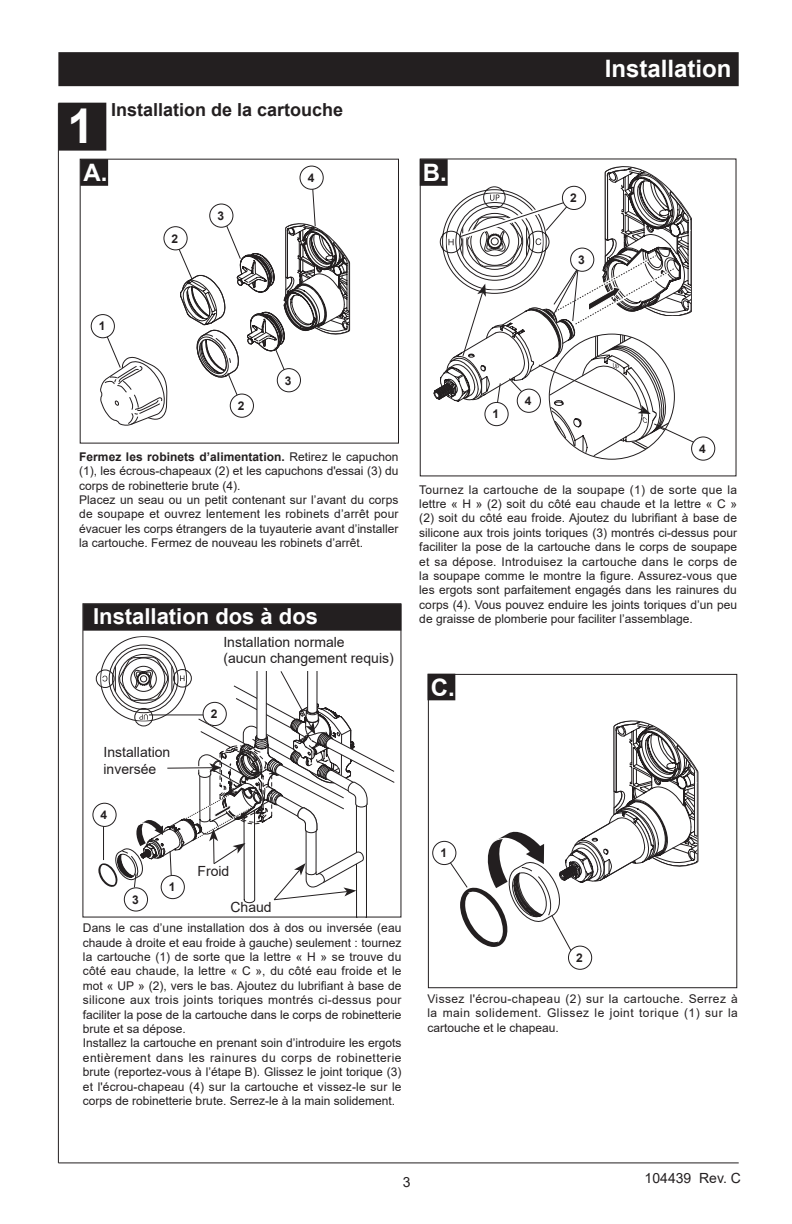
<style>
.page{position:relative;width:792px;height:1224px;background:#fff}
.page>*{position:absolute;margin:0;border:0;box-sizing:border-box;transform-origin:0 0}
.t1{font:700 48px "Arial";color:#fff}
.t2{font:700 24px "Arial";color:#fff}
.t3{font:700 22px "Arial";color:#fff}
.t4{font:700 18px "Arial";color:#231f20}
.t5{font:14px/16.8px "Arial";color:#231f20}
.t6{font:12px/14.4px "Arial";color:#231f20}
.t7{font:700 12px "Arial";color:#231f20}
.s1{font-weight:700}
</style>
<div class="page">
<div style="left:59px;top:53px;width:679px;height:32px;background:#231f20"></div>
<div style="left:58px;top:52px;width:681px;height:34px;border:2px solid #231f20"></div>
<div style="left:59px;top:104px;width:46px;height:46px;background:#231f20"></div>
<div style="left:58px;top:103px;width:48px;height:48px;border:2px solid #231f20"></div>
<hr style="left:58px;top:103px;width:1px;height:1060px;background:#231f20">
<hr style="left:58px;top:1162px;width:681px;height:1px;background:#231f20">
<div style="left:81px;top:160px;width:26px;height:25px;background:#231f20"></div>
<div style="left:80px;top:159px;width:28px;height:27px;border:2px solid #231f20"></div>
<div style="left:421px;top:160px;width:26px;height:25px;background:#231f20"></div>
<div style="left:420px;top:159px;width:28px;height:27px;border:2px solid #231f20"></div>
<div style="left:84px;top:605px;width:316px;height:25px;background:#231f20"></div>
<div style="left:83px;top:604px;width:318px;height:27px;border:2px solid #231f20"></div>
<div style="left:428px;top:675px;width:26px;height:24px;background:#231f20"></div>
<div style="left:427px;top:674px;width:28px;height:26px;border:2px solid #231f20"></div>
<div style="left:428px;top:674px;width:309px;height:314px;border:1px solid #231f20"></div>
<svg style="left:100px;top:332px;width:67px;height:94px"></svg>
<div style="left:91px;top:315px;width:23px;height:23px;background:#fff;border-radius:50%"></div>
<div style="left:91px;top:314px;width:24px;height:24px;border:1px solid #231f20;border-radius:50%"></div>
<div style="left:163px;top:226px;width:25px;height:24px;border:1px solid #231f20;border-radius:50%"></div>
<svg style="left:230px;top:394px;width:23px;height:23px"></svg>
<div style="left:230px;top:394px;width:24px;height:24px;border:1px solid #231f20;border-radius:50%"></div>
<div style="left:236px;top:399px;width:12px;height:14px;background:#fff"></div>
<div style="left:300px;top:166px;width:23px;height:23px;background:#2b2728;border-radius:50%"></div>
<div style="left:300px;top:166px;width:24px;height:24px;border:1px solid #231f20;border-radius:50%"></div>
<div style="left:691px;top:436px;width:24px;height:25px;border:1px solid #231f20;border-radius:50%"></div>
<div style="left:92px;top:803px;width:25px;height:24px;border:1px solid #231f20;border-radius:50%"></div>
<div style="left:568px;top:946px;width:24px;height:24px;border:1px solid #231f20;border-radius:50%"></div>
<svg style="left:177px;top:167px;width:174px;height:240px"></svg>
<svg style="left:277px;top:369px;width:24px;height:23px"></svg>
<div style="left:277px;top:368px;width:24px;height:24px;border:1px solid #231f20;border-radius:50%"></div>
<div style="left:283px;top:374px;width:12px;height:13px;background:#fff"></div>
<svg style="left:442px;top:690px;width:257px;height:263px"></svg>
<svg style="left:433px;top:841px;width:23px;height:24px"></svg>
<div style="left:432px;top:841px;width:24px;height:24px;border:1px solid #231f20;border-radius:50%"></div>
<div style="left:438px;top:847px;width:12px;height:13px;background:#fff"></div>
<svg style="left:96px;top:636px;width:298px;height:281px"></svg>
<svg style="left:124px;top:888px;width:24px;height:23px"></svg>
<div style="left:124px;top:887px;width:24px;height:25px;border:1px solid #231f20;border-radius:50%"></div>
<div style="left:130px;top:893px;width:12px;height:13px;background:#fff"></div>
<svg style="left:434px;top:159px;width:303px;height:300px"></svg>
<svg style="left:562px;top:186px;width:24px;height:24px"></svg>
<div style="left:562px;top:186px;width:24px;height:24px;border:1px solid #231f20;border-radius:50%"></div>
<div style="left:568px;top:191px;width:12px;height:14px;background:#fff"></div>
<h1 class="t1" style="left:67px;top:92px;width:28px">1</h1>
<h3 class="t4" style="left:111px;top:97px;width:234px">Installation de la cartouche</h3>
<h2 class="t2" style="left:83px;top:156px;width:25px">A.</h2>
<h2 class="t2" style="left:423px;top:156px;width:25px">B.</h2>
<p class="t7" style="left:308px;top:169px;width:8px">4</p>
<p class="t7" style="left:99px;top:318px;width:8px">1</p>
<p class="t7" style="left:172px;top:230px;width:8px">2</p>
<p class="t7" style="left:217px;top:207px;width:8px">3</p>
<p class="t7" style="left:238px;top:397px;width:8px">2</p>
<p class="t7" style="left:285px;top:372px;width:8px">3</p>
<h2 class="t2" style="left:605px;top:52px;width:128px">Installation</h2>
<p class="t7" style="left:570px;top:190px;width:8px">2</p>
<p class="t7" style="left:578px;top:251px;width:8px">3</p>
<p class="t7" style="left:493px;top:406px;width:8px">1</p>
<p class="t7" style="left:525px;top:392px;width:8px">4</p>
<p class="t6" style="left:79px;top:449px;width:321px"><span class="s1">Fermez les robinets d’alimentation.</span> Retirez le capuchon (1), les écrous-chapeaux (2) et les capuchons d'essai (3) du corps de robinetterie brute (4).<br>Placez un seau ou un petit contenant sur l’avant du corps de soupape et ouvrez lentement les robinets d’arrêt pour évacuer les corps étrangers de la tuyauterie avant d’installer la cartouche. Fermez de nouveau les robinets d’arrêt.</p>
<h3 class="t3" style="left:93px;top:601px;width:226px">Installation dos à dos</h3>
<p class="t5" style="left:223px;top:633px;width:172px">Installation normale<br>(aucun changement requis)</p>
<p class="t5" style="left:103px;top:744px;width:68px">Installation inversée</p>
<p class="t7" style="left:101px;top:806px;width:8px">4</p>
<p class="t7" style="left:132px;top:891px;width:8px">3</p>
<p class="t7" style="left:169px;top:879px;width:8px">1</p>
<p class="t7" style="left:211px;top:706px;width:8px">2</p>
<p class="t5" style="left:197px;top:863px;width:33px">Froid</p>
<p class="t5" style="left:230px;top:898px;width:43px">Chaud</p>
<p class="t6" style="left:83px;top:921px;width:320px">Dans le cas d’une installation dos à dos ou inversée (eau chaude à droite et eau froide à gauche) seulement : tournez la cartouche (1) de sorte que la lettre « H » se trouve du côté eau chaude, la lettre « C », du côté eau froide et le mot « UP » (2), vers le bas. Ajoutez du lubrifiant à base de silicone aux trois joints toriques montrés ci-dessus pour faciliter la pose de la cartouche dans le corps de robinetterie brute et sa dépose.<br>Installez la cartouche en prenant soin d’introduire les ergots entièrement dans les rainures du corps de robinetterie brute (reportez-vous à l’étape B). Glissez le joint torique (3) et l'écrou-chapeau (4) sur la cartouche et vissez-le sur le corps de robinetterie brute. Serrez-le à la main solidement.</p>
<p class="t7" style="left:699px;top:440px;width:8px">4</p>
<p class="t6" style="left:419px;top:482px;width:319px;text-align:justify">Tournez la cartouche de la soupape (1) de sorte que la lettre « H » (2) soit du côté eau chaude et la lettre « C » (2) soit du côté eau froide. Ajoutez du lubrifiant à base de silicone aux trois joints toriques (3) montrés ci-dessus pour faciliter la pose de la cartouche dans le corps de soupape et sa dépose. Introduisez la cartouche dans le corps de la soupape comme le montre la figure. Assurez-vous que les ergots sont parfaitement engagés dans les rainures du corps (4). Vous pouvez enduire les joints toriques d’un peu de graisse de plomberie pour faciliter l’assemblage.</p>
<h2 class="t2" style="left:431px;top:670px;width:26px">C.</h2>
<p class="t7" style="left:440px;top:845px;width:8px">1</p>
<p class="t7" style="left:576px;top:949px;width:8px">2</p>
<p class="t6" style="left:427px;top:991px;width:312px;text-align:justify">Vissez l'écrou-chapeau (2) sur la cartouche. Serrez à la main solidement. Glissez le joint torique (1) sur la cartouche et le chapeau.</p>
<p class="t5" style="left:403px;top:1174px;width:9px">3</p>
<p class="t5" style="left:645px;top:1169px;width:98px">104439 Rev. C</p>
</div>
